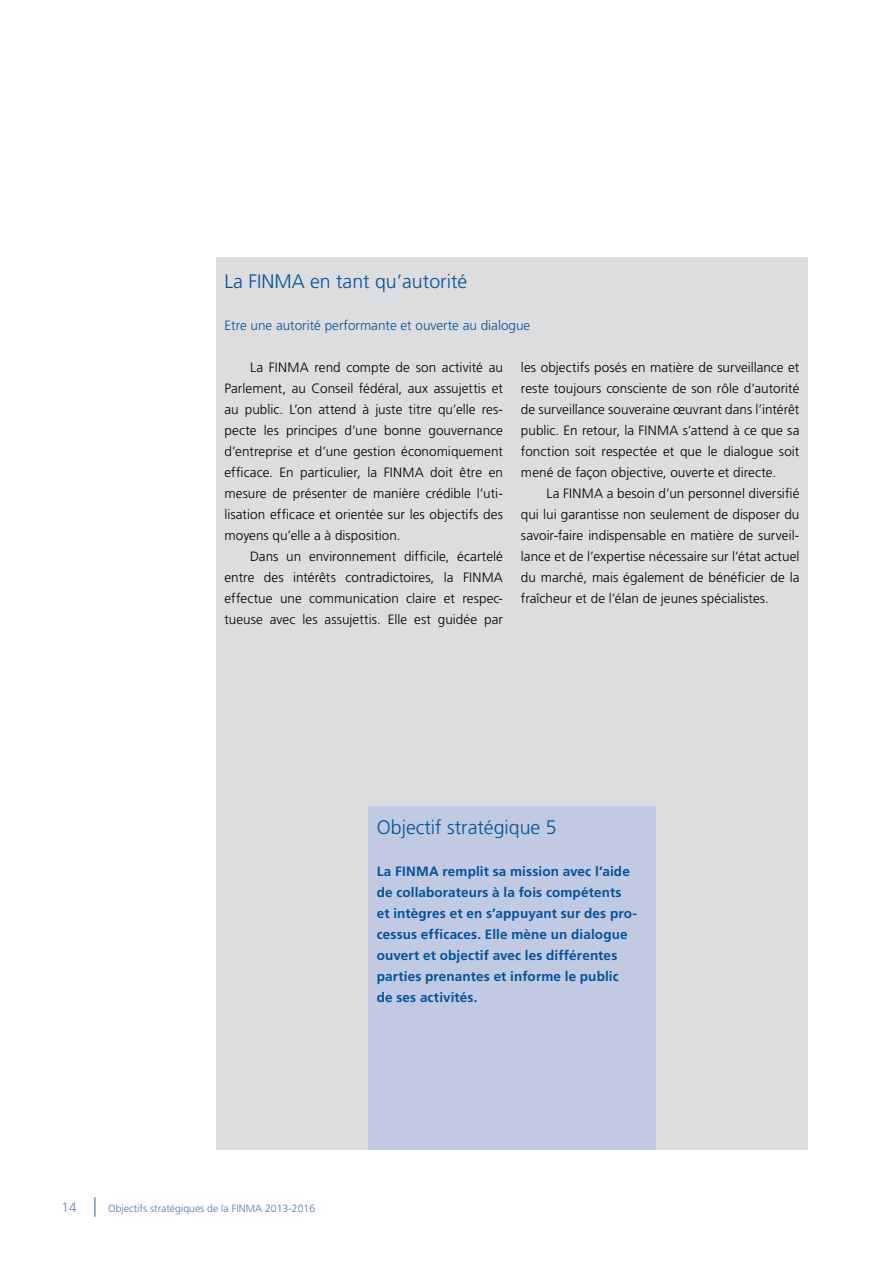
<style>
.page{position:relative;width:893px;height:1263px;background:#fff}
.page>*{position:absolute;margin:0;border:0;box-sizing:border-box;transform-origin:0 0}
.t1{font:300 19.5px "Frutiger LT Std";color:#00539b}
.t2{font:300 13.5px/21px "Frutiger LT Std";letter-spacing:.005em;color:#000;text-align:justify}
.t3{font:700 13.5px/21px "Frutiger LT Std";letter-spacing:.01em;color:#00539b}
.t4{font:300 13.5px "Frutiger LT Std";color:#00539b}
.t5{font:300 10.5px "Frutiger LT Std";color:#5074b1}
.s1{font-size:13.5px;color:#6682ba}
.s2{font-size:19.5px;color:#6682ba}
</style>
<div class="page">
<div style="left:216px;top:257px;width:592px;height:892px;background:#dcddde"></div>
<div style="left:368px;top:806px;width:288px;height:343px;background:#c1c9e3"></div>
<h1 class="t1" style="left:225px;top:270px;width:244px">La FINMA en tant qu’autorité</h1>
<p class="t4" style="left:225px;top:318px;width:307px">Etre une autorité performante et ouverte au dialogue</p>
<p class="t2" style="left:225px;top:357px;width:280px;text-indent:26px">La FINMA rend compte de son activité au Parlement, au Conseil fédéral, aux assujettis et au public. L’on attend à juste titre qu’elle res&shy;pecte les principes d’une bonne gouvernance d’entreprise et d’une gestion économiquement efficace. En particulier, la FINMA doit être en mesure de présenter de manière crédible l’uti&shy;lisation efficace et orientée sur les objectifs des moyens qu’elle a à disposition.</p>
<p class="t2" style="left:225px;top:546px;width:280px;text-indent:26px">Dans un environnement difficile, écartelé entre des intérêts contradictoires, la FINMA effectue une communication claire et respec&shy;tueuse avec les assujettis. Elle est guidée par</p>
<p class="t2" style="left:521px;top:357px;width:280px">les objectifs posés en matière de surveillance et reste toujours consciente de son rôle d’autorité de surveillance souveraine œuvrant dans l’intérêt public. En retour, la FINMA s’attend à ce que sa fonction soit respectée et que le dialogue soit mené de façon objective, ouverte et directe.</p>
<p class="t2" style="left:521px;top:483px;width:280px;text-indent:26px">La FINMA a besoin d’un personnel diversifié qui lui garantisse non seulement de disposer du savoir-faire indispensable en matière de surveil&shy;lance et de l’expertise nécessaire sur l’état actuel du marché, mais également de bénéficier de la fraîcheur et de l’élan de jeunes spécialistes.</p>
<h1 class="t1" style="left:377px;top:816px;width:181px">Objectif stratégique 5</h1>
<p class="t3" style="left:377px;top:861px;width:262px">La FINMA remplit sa mission avec l’aide de collaborateurs à la fois compétents et intègres et en s’appuyant sur des pro&shy;cessus efficaces. Elle mène un dialogue ouvert et objectif avec les différentes parties prenantes et informe le public de ses activités.</p>
<p class="t5" style="left:62px;top:1203px;width:255px"><span class="s1">14</span> <span class="s2">|</span> Objectifs stratégiques de la FINMA 2013-2016</p>
</div>
